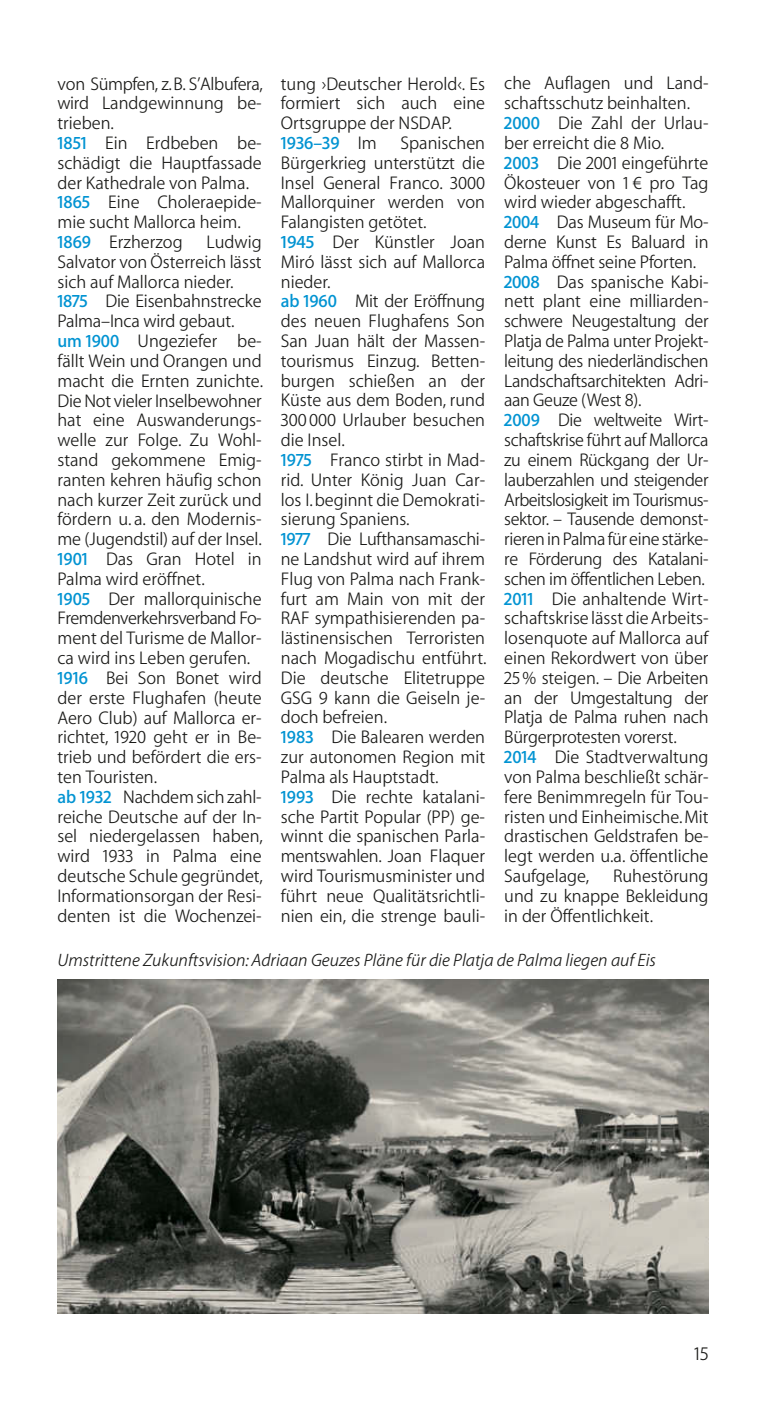
<style>
.page{position:relative;width:766px;height:1404px;background:#fff}
.page>*{position:absolute;margin:0;border:0;box-sizing:border-box;transform-origin:0 0}
.t1{font:300 19.35px "ADAC Myriad OT";color:#1a1a18}
.t2{font:300 18.45px/19.8px "ADAC Myriad OT";color:#1a1a18}
.t3{font:italic 300 18px "ADAC Myriad OT";color:#1a1a18}
.s1{font-weight:700;color:#0093d2}
</style>
<div class="page">
<img style="left:57px;top:979px;width:651px;height:334px">
<p class="t2" style="left:504px;top:74px;width:206px">che Auflagen und Land&shy;schaftsschutz beinhalten.<br><span class="s1">2000</span> Die Zahl der Urlau&shy;ber erreicht die 8 Mio.<br><span class="s1">2003</span> Die 2001 eingeführte<br>Ökosteuer von 1 € pro Tag wird wieder abgeschafft.<br><span class="s1">2004</span> Das Museum für Mo&shy;derne Kunst Es Baluard in<br>Palma öffnet seine Pforten.<br><span class="s1">2008</span> Das spanische Kabi&shy;nett plant eine milliarden&shy;schwere Neugestaltung der<br>Platja de Palma unter Projekt&shy;leitung des niederländischen<br>Landschaftsarchitekten Adri&shy;aan Geuze (West 8).<br><span class="s1">2009</span> Die weltweite Wirt&shy;schaftskrise führt auf Mallorca zu einem Rückgang der Ur&shy;lauberzahlen und steigender<br>Arbeitslosigkeit im Tourismus&shy;sektor. – Tausende demonst&shy;rieren in Palma für eine stärke&shy;re Förderung des Katalani&shy;schen im öffentlichen Leben.<br><span class="s1">2011</span> Die anhaltende Wirt&shy;schaftskrise lässt die Arbeits&shy;losenquote auf Mallorca auf einen Rekordwert von über<br>25% steigen. – Die Arbeiten an der Umgestaltung der<br>Platja de Palma ruhen nach<br>Bürgerprotesten vorerst.<br><span class="s1">2014</span> Die Stadtverwaltung von Palma beschließt schär&shy;fere Benimmregeln für Tou&shy;risten und Einheimische. Mit drastischen Geldstrafen be&shy;legt werden u.a. öffentliche<br>Saufgelage,</p>
<p class="t2" style="left:57px;top:74px;width:207px">von Sümpfen, z.B. S’Albufera, wird Landgewinnung be&shy;trieben.<br><span class="s1">1851</span> Ein Erdbeben be&shy;schädigt die Hauptfassade der Kathedrale von Palma.<br><span class="s1">1865</span> Eine Choleraepide&shy;mie sucht Mallorca heim.<br><span class="s1">1869</span> Erzherzog</p>
<p class="t2" style="left:281px;top:74px;width:206px">tung ›Deutscher Herold‹. Es formiert sich auch eine<br>Ortsgruppe der NSDAP.<br><span class="s1">1936–39</span> Im</p>
<p class="t2" style="left:281px;top:133px;width:207px;text-indent:120px">Spanischen<br>Bürgerkrieg unterstützt die<br>Insel General Franco. 3000<br>Mallorquiner werden von<br>Falangisten getötet.<br><span class="s1">1945</span> Der Künstler Joan<br>Miró lässt sich auf Mallorca nieder.<br><span class="s1">ab 1960</span> Mit der Eröffnung des neuen Flughafens Son<br>San Juan hält der Massen&shy;tourismus Einzug. Betten&shy;burgen schießen an der<br>Küste aus dem Boden, rund<br>300 000 Urlauber besuchen die Insel.<br><span class="s1">1975</span> Franco stirbt in Mad&shy;rid. Unter König Juan Car&shy;los I. beginnt die Demokrati&shy;sierung Spaniens.<br><span class="s1">1977</span> Die Lufthansamaschi&shy;ne Landshut wird auf ihrem<br>Flug von Palma nach Frank&shy;furt am Main von mit der<br>RAF sympathisierenden pa&shy;lästinensischen Terroristen nach Mogadischu entführt.<br>Die deutsche Elitetruppe<br>GSG 9 kann die Geiseln je&shy;doch befreien.<br><span class="s1">1983</span> Die Balearen werden zur autonomen Region mit<br>Palma als Hauptstadt.<br><span class="s1">1993</span> Die rechte katalani&shy;sche Partit Popular (PP) ge&shy;winnt die spanischen Parla&shy;mentswahlen. Joan Flaquer wird Tourismusminister und führt neue Qualitätsrichtli&shy;nien ein, die strenge bauli-</p>
<p class="t2" style="left:57px;top:232px;width:207px;text-indent:149px">Ludwig<br>Salvator von Österreich lässt sich auf Mallorca nieder.<br><span class="s1">1875</span> Die Eisenbahnstrecke<br>Palma–Inca wird gebaut. <span class="s1">um 1900</span> Ungeziefer be&shy;fällt Wein und Orangen und macht die Ernten zunichte.<br>Die Not vieler Inselbewohner hat eine Auswanderungs&shy;welle zur Folge. Zu Wohl&shy;stand gekommene Emig&shy;ranten kehren häufig schon nach kurzer Zeit zurück und fördern u. a. den Modernis&shy;me (Jugendstil) auf der Insel.<br><span class="s1">1901</span> Das Gran Hotel in<br>Palma wird eröffnet.<br><span class="s1">1905</span> Der mallorquinische<br>Fremdenverkehrsverband Fo&shy;ment del Turisme de Mallor&shy;ca wird ins Leben gerufen.<br><span class="s1">1916</span> Bei Son Bonet wird der erste Flughafen (heute<br>Aero Club) auf Mallorca er&shy;richtet, 1920 geht er in Be&shy;trieb und befördert die ers&shy;ten Touristen.<br><span class="s1">ab 1932</span> Nachdem sich zahl&shy;reiche Deutsche auf der In&shy;sel niedergelassen haben, wird 1933 in Palma eine deutsche Schule gegründet,<br>Informationsorgan der Resi&shy;denten ist die Wochenzei-</p>
<p class="t2" style="left:504px;top:866px;width:206px;text-align:justify;text-indent:109px">Ruhestörung und zu knappe Bekleidung in der Öffentlichkeit.</p>
<p class="t3" style="left:57px;top:949px;width:600px">Umstrittene Zukunftsvision: Adriaan Geuzes Pläne für die Platja de Palma liegen auf Eis</p>
<p class="t1" style="left:694px;top:1342px;width:16px">15</p>
</div>
